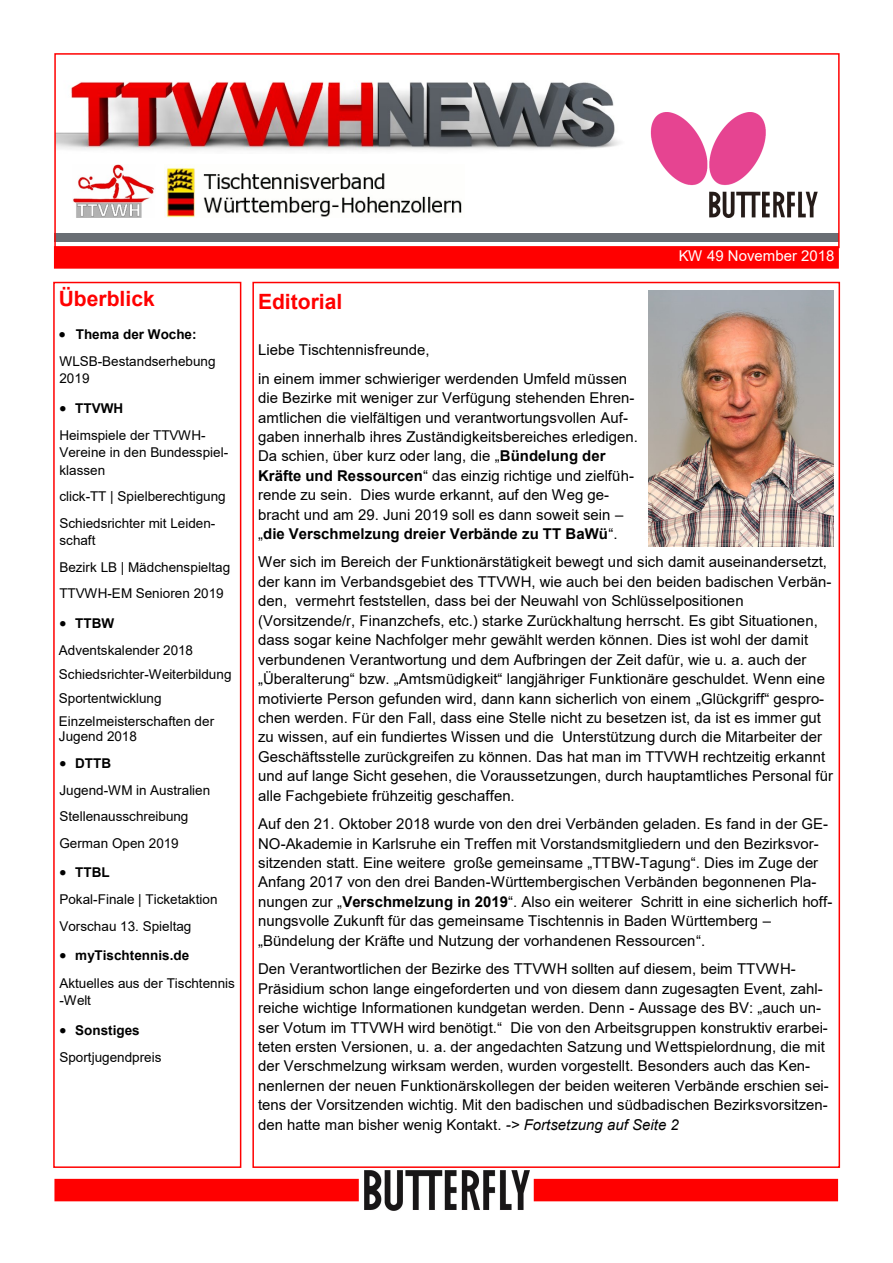
<style>
.page{position:relative;width:893px;height:1263px;background:#fff}
.page>*{position:absolute;margin:0;border:0;box-sizing:border-box;transform-origin:0 0}
.t1{font:700 21px "Arial";color:#f00}
.t2{font:15px/19.4px "Arial";color:#000}
.t3{font:15px "Arial";color:#fff}
.t4{font:13.5px/17.4px "Arial";letter-spacing:.005em;color:#000}
.t5{font:700 13.5px "Arial";color:#000}
.s1{font-weight:700}
.s2{font-style:italic}
</style>
<div class="page">
<div style="left:54px;top:246px;width:785px;height:23px;background:#f00"></div>
<div style="left:54px;top:233px;width:785px;height:8px;background:#696e74"></div>
<img style="left:365px;top:1170px;width:164px;height:40px">
<div style="left:54px;top:1179px;width:305px;height:22px;background:#f00"></div>
<div style="left:534px;top:1179px;width:304px;height:22px;background:#f00"></div>
<img style="left:73px;top:164px;width:82px;height:54px">
<img style="left:165px;top:166px;width:297px;height:52px">
<img style="left:650px;top:112px;width:168px;height:106px">
<img style="left:57px;top:81px;width:563px;height:70px">
<div style="left:54px;top:53px;width:786px;height:195px;border:2px solid #f00"></div>
<div style="left:53px;top:282px;width:188px;height:886px;border:2px solid #f00"></div>
<img style="left:649px;top:290px;width:184px;height:256px">
<p class="t1" style="left:59px;top:287px;width:97px">Überblick</p>
<p class="t5" style="left:59px;top:326px;width:139px">• Thema der Woche:</p>
<p class="t4" style="left:59px;top:352px;width:158px">WLSB-Bestandserhebung<br>2019</p>
<p class="t5" style="left:59px;top:401px;width:65px">• TTVWH</p>
<p class="t4" style="left:59px;top:427px;width:170px">Heimspiele der TTVWH-<br>Vereine in den Bundesspiel&shy;klassen</p>
<p class="t4" style="left:59px;top:488px;width:168px">click-TT | Spielberechtigung</p>
<p class="t4" style="left:59px;top:514px;width:158px">Schiedsrichter mit Leiden&shy;schaft</p>
<p class="t4" style="left:59px;top:558px;width:172px">Bezirk LB | Mädchenspieltag</p>
<p class="t4" style="left:59px;top:585px;width:166px">TTVWH-EM Senioren 2019</p>
<p class="t5" style="left:59px;top:616px;width:56px">• TTBW</p>
<p class="t4" style="left:59px;top:642px;width:136px">Adventskalender 2018</p>
<p class="t4" style="left:59px;top:665px;width:174px">Schiedsrichter-Weiterbildung</p>
<p class="t4" style="left:59px;top:689px;width:104px">Sportentwicklung</p>
<p class="t4" style="left:59px;top:714px;width:157px;line-height:14.7px">Einzelmeisterschaften der<br>Jugend 2018</p>
<p class="t5" style="left:59px;top:755px;width:53px">• DTTB</p>
<p class="t4" style="left:59px;top:781px;width:152px">Jugend-WM in Australien</p>
<p class="t4" style="left:59px;top:808px;width:131px">Stellenausschreibung</p>
<p class="t4" style="left:59px;top:834px;width:121px">German Open 2019</p>
<p class="t5" style="left:59px;top:865px;width:52px">• TTBL</p>
<p class="t4" style="left:59px;top:891px;width:160px">Pokal-Finale | Ticketaktion</p>
<p class="t4" style="left:59px;top:917px;width:134px">Vorschau 13. Spieltag</p>
<p class="t5" style="left:59px;top:948px;width:132px">• myTischtennis.de</p>
<p class="t4" style="left:59px;top:974px;width:177px">Aktuelles aus der Tischtennis -Welt</p>
<p class="t5" style="left:59px;top:1022px;width:82px">• Sonstiges</p>
<p class="t4" style="left:59px;top:1048px;width:104px">Sportjugendpreis</p>
<p class="t3" style="left:679px;top:248px;width:157px">KW 49 November 2018</p>
<p class="t1" style="left:258px;top:290px;width:86px">Editorial</p>
<p class="t2" style="left:258px;top:340px;width:173px">Liebe Tischtennisfreunde,</p>
<p class="t2" style="left:258px;top:369px;width:381px">in einem immer schwieriger werdenden Umfeld müssen die Bezirke mit weniger zur Verfügung stehenden Ehren&shy;amtlichen die vielfältigen und verantwortungsvollen Auf&shy;gaben innerhalb ihres Zuständigkeitsbereiches erledigen.<br>Da schien, über kurz oder lang, die „<span class="s1">Bündelung der Kräfte und Ressourcen</span>“ das einzig richtige und zielfüh&shy;rende zu sein. Dies wurde erkannt, auf den Weg ge&shy;bracht und am 29. Juni 2019 soll es dann soweit sein – „<span class="s1">die Verschmelzung dreier Verbände zu TT BaWü</span>“.</p>
<p class="t2" style="left:258px;top:552px;width:576px">Wer sich im Bereich der Funktionärstätigkeit bewegt und sich damit auseinandersetzt, der kann im Verbandsgebiet des TTVWH, wie auch bei den beiden badischen Verbän&shy;den, vermehrt feststellen, dass bei der Neuwahl von Schlüsselpositionen (Vorsitzende/r, Finanzchefs, etc.) starke Zurückhaltung herrscht. Es gibt Situationen, dass sogar keine Nachfolger mehr gewählt werden können. Dies ist wohl der damit verbundenen Verantwortung und dem Aufbringen der Zeit dafür, wie u. a. auch der „Überalterung“ bzw. „Amtsmüdigkeit“ langjähriger Funktionäre geschuldet. Wenn eine motivierte Person gefunden wird, dann kann sicherlich von einem „Glückgriff“ gespro&shy;chen werden. Für den Fall, dass eine Stelle nicht zu besetzen ist, da ist es immer gut zu wissen, auf ein fundiertes Wissen und die Unterstützung durch die Mitarbeiter der Geschäftsstelle zurückgreifen zu können. Das hat man im TTVWH rechtzeitig erkannt und auf lange Sicht gesehen, die Voraussetzungen, durch hauptamtliches Personal für alle Fachgebiete frühzeitig geschaffen.</p>
<p class="t2" style="left:258px;top:814px;width:576px">Auf den 21. Oktober 2018 wurde von den drei Verbänden geladen. Es fand in der GE-NO-Akademie in Karlsruhe ein Treffen mit Vorstandsmitgliedern und den Bezirksvor&shy;sitzenden statt. Eine weitere große gemeinsame „TTBW-Tagung“. Dies im Zuge der Anfang 2017 von den drei Banden-Württembergischen Verbänden begonnenen Pla&shy;nungen zur „<span class="s1">Verschmelzung in 2019</span>“. Also ein weiterer Schritt in eine sicherlich hoff&shy;nungsvolle Zukunft für das gemeinsame Tischtennis in Baden Württemberg – „Bündelung der Kräfte und Nutzung der vorhandenen Ressourcen“.</p>
<p class="t2" style="left:258px;top:959px;width:572px">Den Verantwortlichen der Bezirke des TTVWH sollten auf diesem, beim TTVWH-Präsidium schon lange eingeforderten und von diesem dann zugesagten Event, zahl&shy;reiche wichtige Informationen kundgetan werden. Denn - Aussage des BV: „auch un&shy;ser Votum im TTVWH wird benötigt.“ Die von den Arbeitsgruppen konstruktiv erarbei&shy;teten ersten Versionen, u. a. der angedachten Satzung und Wettspielordnung, die mit der Verschmelzung wirksam werden, wurden vorgestellt. Besonders auch das Ken&shy;nenlernen der neuen Funktionärskollegen der beiden weiteren Verbände erschien sei&shy;tens der Vorsitzenden wichtig. Mit den badischen und südbadischen Bezirksvorsitzen&shy;den hatte man bisher wenig Kontakt. <span class="s2">-&gt; Fortsetzung auf Seite 2</span></p>
</div>
